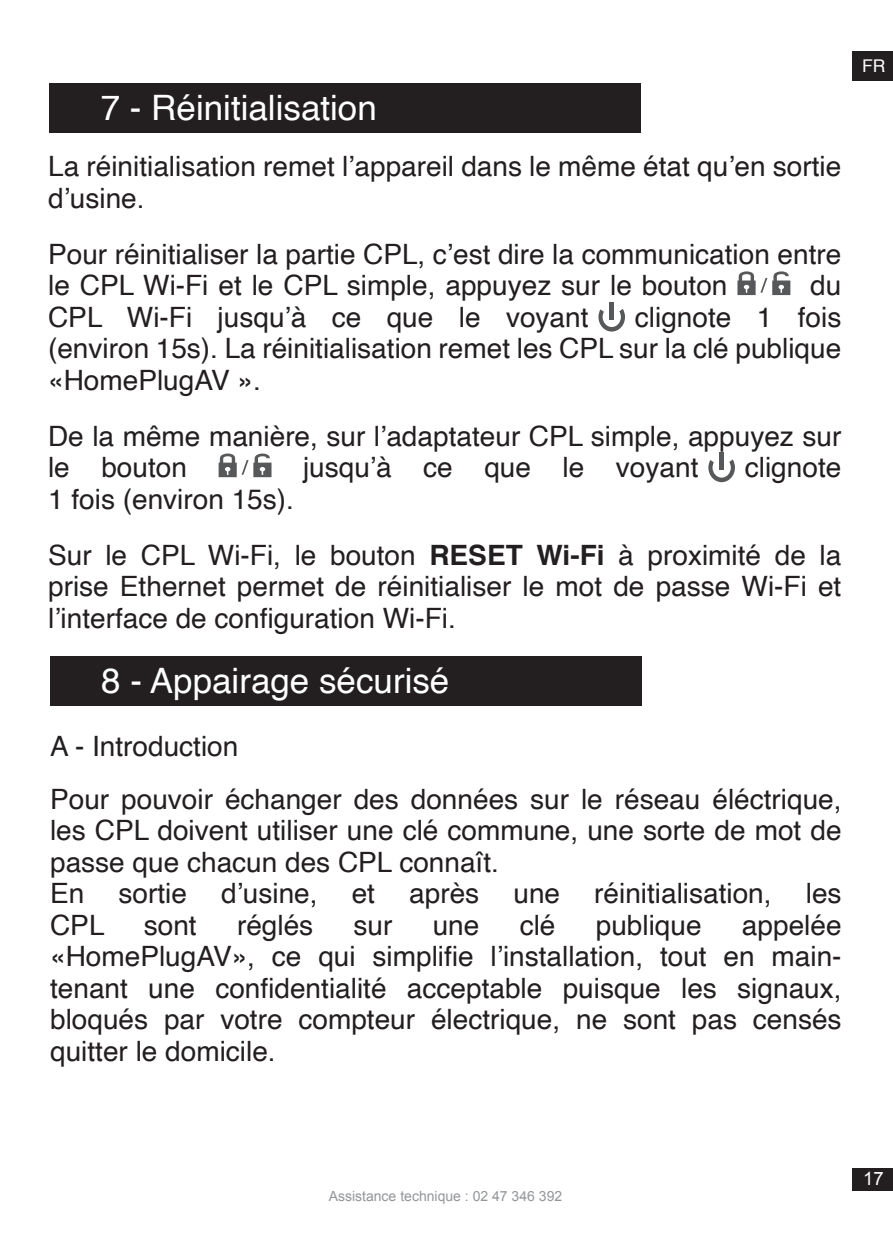
<style>
.page{position:relative;width:893px;height:1241px;background:#fff}
.page>*{position:absolute;margin:0;border:0;box-sizing:border-box;transform-origin:0 0}
.t1{font:35px "Helvetica";color:#fff}
.t2{font:28px/31.5px "Helvetica";color:#231f20}
.t3{font:18.55px "Arial";color:#fff}
.t4{font:17.5px "Helvetica";color:#fff}
.t5{font:14px "Arial";color:#939598}
.s1{font-weight:700}
</style>
<div class="page">
<div style="left:852px;top:1167px;width:41px;height:23px;background:#231f20"></div>
<div style="left:852px;top:51px;width:41px;height:29px;background:#231f20"></div>
<div style="left:50px;top:83px;width:591px;height:50px;background:#231f20"></div>
<svg style="left:737px;top:271px;width:53px;height:24px"></svg>
<svg style="left:598px;top:309px;width:27px;height:22px"></svg>
<hr style="left:609px;top:302px;width:4px;height:17px;background:#57585a">
<svg style="left:219px;top:453px;width:52px;height:24px"></svg>
<svg style="left:708px;top:459px;width:27px;height:23px"></svg>
<hr style="left:719px;top:452px;width:4px;height:18px;background:#57585a">
<div style="left:50px;top:656px;width:591px;height:49px;background:#231f20"></div>
<p class="t1" style="left:101px;top:81px;width:278px">7 - Réinitialisation</p>
<p class="t2" style="left:48px;top:151px;width:795px">La réinitialisation remet l’appareil dans le même état qu’en sortie d’usine.</p>
<p class="t2" style="left:48px;top:239px;width:795px">Pour réinitialiser la partie CPL, c’est dire la communication entre le CPL Wi-Fi et le CPL simple, appuyez sur le bouton</p>
<p class="t2" style="left:810px;top:270px;width:33px">du</p>
<p class="t2" style="left:48px;top:302px;width:542px">CPL Wi-Fi jusqu’à ce que le voyant</p>
<p class="t2" style="left:48px;top:302px;width:795px;text-align:justify;text-indent:587px">clignote 1 fois (environ 15s). La réinitialisation remet les CPL sur la clé publique «HomePlugAV ».</p>
<p class="t2" style="left:48px;top:421px;width:795px">De la même manière, sur l’adaptateur CPL simple, appuyez sur le bouton</p>
<p class="t2" style="left:303px;top:452px;width:397px">jusqu’à ce que le voyant</p>
<p class="t2" style="left:745px;top:452px;width:98px">clignote</p>
<p class="t2" style="left:48px;top:471px;width:795px;line-height:56px">1 fois (environ 15s).<br>Sur le CPL Wi-Fi, le bouton <span class="s1">RESET Wi-Fi</span> à proximité de la</p>
<p class="t2" style="left:48px;top:571px;width:795px">prise Ethernet permet de réinitialiser le mot de passe Wi-Fi et l’interface de configuration Wi-Fi.</p>
<p class="t1" style="left:101px;top:653px;width:350px">8 - Appairage sécurisé</p>
<p class="t2" style="left:50px;top:720px;width:793px;line-height:52.5px">A - Introduction<br>Pour pouvoir échanger des données sur le réseau éléctrique,</p>
<p class="t2" style="left:50px;top:815px;width:793px">les CPL doivent utiliser une clé commune, une sorte de mot de passe que chacun des CPL connaît.<br>En sortie d’usine, et après une réinitialisation, les CPL</p>
<p class="t2" style="left:50px;top:909px;width:793px;text-align:justify;text-indent:692px">appelée «HomePlugAV», ce qui simplifie l’installation, tout en main&shy;tenant une confidentialité acceptable puisque les signaux, bloqués par votre compteur électrique, ne sont pas censés quitter le domicile.</p>
<p class="t2" style="left:144px;top:909px;width:54px">sont</p>
<p class="t2" style="left:237px;top:909px;width:78px">réglés</p>
<p class="t2" style="left:354px;top:909px;width:40px">sur</p>
<p class="t2" style="left:433px;top:909px;width:48px">une</p>
<p class="t2" style="left:520px;top:909px;width:37px">clé</p>
<p class="t2" style="left:596px;top:909px;width:107px">publique</p>
<p class="t4" style="left:862px;top:52px;width:25px">FR</p>
<p class="t5" style="left:329px;top:1186px;width:235px">Assistance technique : 02 47 346 392</p>
<p class="t3" style="left:863px;top:1166px;width:22px">17</p>
</div>
